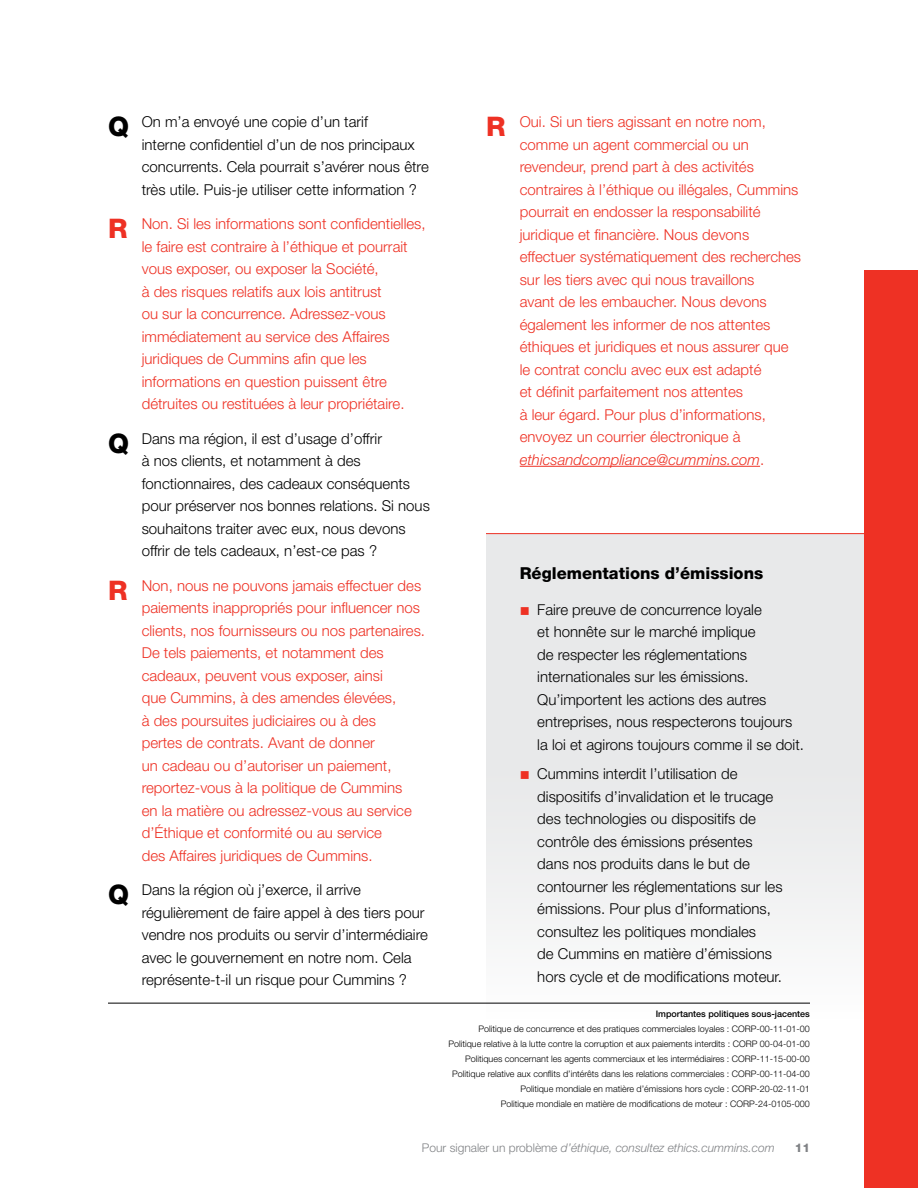
<style>
.page{position:relative;width:918px;height:1188px;background:#fff}
.page>*{position:absolute;margin:0;border:0;box-sizing:border-box;transform-origin:0 0}
.t1{font:800 16.5px "Helvetica Neue LT Std";color:#000}
.t2{font:300 15px/22.5px "Helvetica Neue LT Std";color:#ee3124}
.t3{font:300 15px/22.5px "Helvetica Neue LT Std";color:#000}
.t4{font:italic 300 12px "Helvetica Neue LT Std";color:#808285}
.t5{font:800 12px "Helvetica Neue LT Std";color:#808285}
.t6{font:300 9px/15px "Helvetica Neue LT Std";color:#000;text-align:right}
.t7{font:500 9px "Helvetica Neue LT Std";color:#000}
.s1{font-weight:800;font-size:27px}
.s2{font-style:italic}
.s3{font-style:normal}
</style>
<div class="page">
<div style="left:486px;top:533px;width:432px;height:486px;background:linear-gradient(to bottom,#e3e4e5,#f7f7f8)"></div>
<hr style="left:520px;top:466px;width:240px;height:1px;background:#ee3124">
<hr style="left:108px;top:1003px;width:702px;height:1px;background:#000">
<hr style="left:486px;top:533px;width:432px;height:1px;background:#ee3124">
<div style="left:864px;top:270px;width:54px;height:918px;background:#ee3124"></div>
<svg style="left:521px;top:607px;width:8px;height:8px"></svg>
<svg style="left:521px;top:771px;width:8px;height:8px"></svg>
<p class="t3" style="left:142px;top:110px;width:289px;text-indent:-34px"><span class="s1">Q</span> On m’a envoyé une copie d’un tarif<br>interne confidentiel d’un de nos principaux concurrents. Cela pourrait s’avérer nous être très utile. Puis-je utiliser cette information ?</p>
<p class="t2" style="left:142px;top:212px;width:285px;text-indent:-34px"><span class="s1">R</span> Non. Si les informations sont confidentielles, le faire est contraire à l’éthique et pourrait vous exposer, ou exposer la Société,<br>à des risques relatifs aux lois antitrust<br>ou sur la concurrence. Adressez-vous immédiatement au service des Affaires juridiques de Cummins afin que les informations en question puissent être détruites ou restituées à leur propriétaire.</p>
<p class="t3" style="left:142px;top:427px;width:290px;text-indent:-34px"><span class="s1">Q</span> Dans ma région, il est d’usage d’offrir<br>à nos clients, et notamment à des fonctionnaires, des cadeaux conséquents pour préserver nos bonnes relations. Si nous souhaitons traiter avec eux, nous devons offrir de tels cadeaux, n’est-ce pas ?</p>
<p class="t2" style="left:142px;top:574px;width:285px;text-indent:-34px"><span class="s1">R</span> Non, nous ne pouvons jamais effectuer des paiements inappropriés pour influencer nos clients, nos fournisseurs ou nos partenaires.<br>De tels paiements, et notamment des cadeaux, peuvent vous exposer, ainsi<br>que Cummins, à des amendes élevées,<br>à des poursuites judiciaires ou à des<br>pertes de contrats. Avant de donner<br>un cadeau ou d’autoriser un paiement, reportez-vous à la politique de Cummins<br>en la matière ou adressez-vous au service d’Éthique et conformité ou au service<br>des Affaires juridiques de Cummins.</p>
<p class="t3" style="left:142px;top:878px;width:288px;text-indent:-34px"><span class="s1">Q</span> Dans la région où j’exerce, il arrive régulièrement de faire appel à des tiers pour vendre nos produits ou servir d’intermédiaire avec le gouvernement en notre nom. Cela représente-t-il un risque pour Cummins ?</p>
<p class="t2" style="left:520px;top:110px;width:283px;text-indent:-34px"><span class="s1">R</span> Oui. Si un tiers agissant en notre nom, comme un agent commercial ou un revendeur, prend part à des activités contraires à l’éthique ou illégales, Cummins pourrait en endosser la responsabilité juridique et financière. Nous devons effectuer systématiquement des recherches sur les tiers avec qui nous travaillons<br>avant de les embaucher. Nous devons également les informer de nos attentes éthiques et juridiques et nous assurer que le contrat conclu avec eux est adapté<br>et définit parfaitement nos attentes<br>à leur égard. Pour plus d’informations, envoyez un courrier électronique à <span class="s2">ethicsandcompliance@cummins.com</span>.</p>
<p class="t1" style="left:520px;top:563px;width:245px">Réglementations d’émissions</p>
<p class="t3" style="left:537px;top:598px;width:268px">Faire preuve de concurrence loyale<br>et honnête sur le marché implique<br>de respecter les réglementations internationales sur les émissions.<br>Qu’importent les actions des autres entreprises, nous respecterons toujours la loi et agirons toujours comme il se doit.</p>
<p class="t3" style="left:537px;top:762px;width:247px">Cummins interdit l’utilisation de dispositifs d’invalidation et le trucage des technologies ou dispositifs de contrôle des émissions présentes dans nos produits dans le but de contourner les réglementations sur les émissions. Pour plus d’informations, consultez les politiques mondiales<br>de Cummins en matière d’émissions hors cycle et de modifications moteur.</p>
<p class="t7" style="left:656px;top:1008px;width:156px">Importantes politiques sous-jacentes</p>
<p class="t6" style="left:448px;top:1021px;width:363px">Politique de concurrence et des pratiques commerciales loyales : CORP-00-11-01-00<br>Politique relative à la lutte contre la corruption et aux paiements interdits : CORP 00-04-01-00<br>Politiques concernant les agents commerciaux et les intermédiaires : CORP-11-15-00-00<br>Politique relative aux conflits d’intérêts dans les relations commerciales : CORP-00-11-04-00<br>Politique mondiale en matière d’émissions hors cycle : CORP-20-02-11-01<br>Politique mondiale en matière de modifications de moteur : CORP-24-0105-000</p>
<p class="t4" style="left:422px;top:1140px;width:354px"><span class="s3">Pour signaler un problème</span> d’éthique, consultez ethics.cummins.com</p>
<p class="t5" style="left:795px;top:1140px;width:17px">11</p>
</div>
